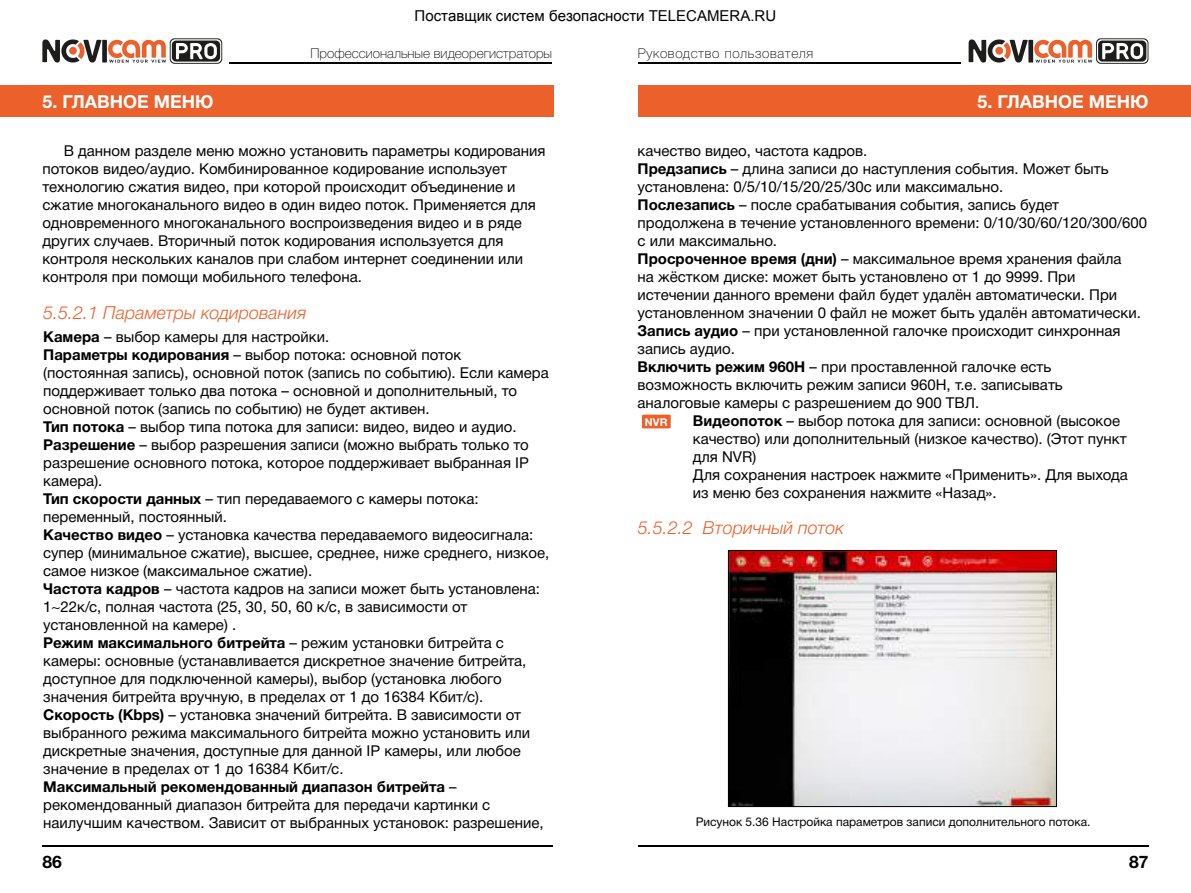
<style>
.page{position:relative;width:1191px;height:893px;background:#fff}
.page>*{position:absolute;margin:0;border:0;box-sizing:border-box;transform-origin:0 0}
.t1{font:18px "Helvetica 4 Light Italic";color:#eb602b}
.t2{font:18px "Helvetica 7 Bold";color:#fff}
.t3{font:17.4px "Helvetica 7 Bold";color:#000}
.t4{font:15px/18px "Helvetica 5 Normal";color:#000}
.t5{font:15px "Helvetica 7 Bold";color:#000}
.t6{font:13.5px "Helvetica 3 Thin";color:#000}
.t7{font:13.5px "Helvetica 3 Thin";letter-spacing:.05em;color:#000}
.t8{font:12px "Helvetica 5 Normal";color:#000}
.t9{font:10.8px "Helvetica 7 Bold";color:#fff}
.s1{font-family:"Helvetica 7 Bold"}
.s2{font-family:"Helvetica 5 Normal"}
</style>
<div class="page">
<hr style="left:638px;top:62px;width:323px;height:1px;background:#000">
<hr style="left:230px;top:62px;width:322px;height:1px;background:#000">
<hr style="left:43px;top:846px;width:510px;height:1px;background:#000">
<hr style="left:638px;top:846px;width:510px;height:1px;background:#000">
<svg style="left:968px;top:38px;width:180px;height:26px"></svg>
<svg style="left:42px;top:38px;width:180px;height:26px"></svg>
<div style="left:638px;top:85px;width:553px;height:32px;background:#eb602b"></div>
<div style="left:0;top:85px;width:553px;height:32px;background:#eb602b"></div>
<svg style="left:642px;top:415px;width:28px;height:13px"></svg>
<img style="left:730px;top:552px;width:325px;height:253px">
<div style="left:728px;top:550px;width:329px;height:257px;border:1px solid #000"></div>
<p class="t6" style="left:310px;top:45px;width:243px">Профессиональные видеорегистраторы</p>
<p class="t7" style="left:638px;top:45px;width:177px">Руководство пользователя</p>
<p class="t2" style="left:42px;top:92px;width:172px">5. ГЛАВНОЕ МЕНЮ</p>
<p class="t2" style="left:977px;top:92px;width:172px">5. ГЛАВНОЕ МЕНЮ</p>
<p class="t4" style="left:43px;top:142px;width:504px;text-indent:21px">В данном разделе меню можно установить параметры кодирования потоков видео/аудио. Комбинированное кодирование использует технологию сжатия видео, при которой происходит объединение и сжатие многоканального видео в один видео поток. Применяется для одновременного многоканального воспроизведения видео и в ряде других случаев. Вторичный поток кодирования используется для контроля нескольких каналов при слабом интернет соединении или контроля при помощи мобильного телефона.</p>
<p class="t1" style="left:43px;top:303px;width:265px">5.5.2.1 Параметры кодирования</p>
<p class="t4" style="left:43px;top:328px;width:507px"><span class="s1">Камера</span> – выбор камеры для настройки.<br><span class="s1">Параметры кодирования</span> – выбор потока: основной поток (постоянная запись), основной поток (запись по событию). Если камера поддерживает только два потока – основной и дополнительный, то основной поток (запись по событию) не будет активен.<br><span class="s1">Тип потока</span> – выбор типа потока для записи: видео, видео и аудио.<br><span class="s1">Разрешение</span> – выбор разрешения записи (можно выбрать только то разрешение основного потока, которое поддерживает выбранная IP камера).<br><span class="s1">Тип скорости данных</span> – тип передаваемого с камеры потока: переменный, постоянный.<br><span class="s1">Качество видео</span> – установка качества передаваемого видеосигнала: супер (минимальное сжатие), высшее, среднее, ниже среднего, низкое, самое низкое (максимальное сжатие).<br><span class="s1">Частота кадров</span> – частота кадров на записи может быть установлена:<br>1~22к/с, полная частота (25, 30, 50, 60 к/с, в зависимости от установленной на камере) .</p>
<p class="t5" style="left:43px;top:634px;width:462px">Режим максимального битрейта <span class="s2">– режим установки битрейта с</span></p>
<p class="t4" style="left:43px;top:652px;width:488px">камеры: основные (устанавливается дискретное значение битрейта, доступное для подключенной камеры), выбор (установка любого значения битрейта вручную, в пределах от 1 до 16384 Кбит/с).<br><span class="s1">Скорость (Kbps)</span> – установка значений битрейта. В зависимости от выбранного режима максимального битрейта можно установить или дискретные значения, доступные для данной IP камеры, или любое значение в пределах от 1 до 16384 Кбит/с.</p>
<p class="t5" style="left:43px;top:778px;width:415px">Максимальный рекомендованный диапазон битрейта <span class="s2">–</span></p>
<p class="t4" style="left:43px;top:796px;width:502px">рекомендованный диапазон битрейта для передачи картинки с наилучшим качеством. Зависит от выбранных установок: разрешение,</p>
<p class="t3" style="left:43px;top:852px;width:21px">86</p>
<p class="t4" style="left:637px;top:142px;width:231px">качество видео, частота кадров.</p>
<p class="t4" style="left:637px;top:160px;width:472px"><span class="s1">Предзапись</span> – длина записи до наступления события. Может быть</p>
<p class="t4" style="left:637px;top:178px;width:367px">установлена: 0/5/10/15/20/25/30с или максимально.</p>
<p class="t4" style="left:637px;top:196px;width:423px"><span class="s1">Послезапись</span> – после срабатывания события, запись будет</p>
<p class="t4" style="left:637px;top:214px;width:511px">продолжена в течение установленного времени: 0/10/30/60/120/300/600</p>
<p class="t4" style="left:637px;top:232px;width:141px">с или максимально.</p>
<p class="t4" style="left:637px;top:250px;width:485px"><span class="s1">Просроченное время (дни)</span> – максимальное время хранения файла</p>
<p class="t4" style="left:637px;top:268px;width:439px">на жёстком диске: может быть установлено от 1 до 9999. При</p>
<p class="t4" style="left:637px;top:286px;width:481px">истечении данного времени файл будет удалён автоматически. При</p>
<p class="t4" style="left:637px;top:304px;width:505px">установленном значении 0 файл не может быть удалён автоматически.</p>
<p class="t4" style="left:637px;top:322px;width:484px"><span class="s1">Запись аудио</span> – при установленной галочке происходит синхронная</p>
<p class="t4" style="left:637px;top:340px;width:99px">запись аудио.</p>
<p class="t4" style="left:637px;top:358px;width:415px"><span class="s1">Включить режим 960Н</span> – при проставленной галочке есть</p>
<p class="t4" style="left:637px;top:376px;width:427px">возможность включить режим записи 960Н, т.е. записывать</p>
<p class="t4" style="left:637px;top:394px;width:343px">аналоговые камеры с разрешением до 900 ТВЛ.</p>
<p class="t4" style="left:693px;top:412px;width:429px"><span class="s1">Видеопоток</span> – выбор потока для записи: основной (высокое</p>
<p class="t4" style="left:693px;top:430px;width:435px">качество) или дополнительный (низкое качество). (Этот пункт</p>
<p class="t4" style="left:693px;top:448px;width:65px">для NVR)</p>
<p class="t4" style="left:693px;top:466px;width:436px">Для сохранения настроек нажмите «Применить». Для выхода</p>
<p class="t4" style="left:693px;top:484px;width:305px">из меню без сохранения нажмите «Назад».</p>
<p class="t9" style="left:645px;top:416px;width:24px">NVR</p>
<p class="t1" style="left:638px;top:518px;width:207px">5.5.2.2 Вторичный поток</p>
<p class="t8" style="left:695px;top:816px;width:396px">Рисунок 5.36 Настройка параметров записи дополнительного потока.</p>
<p class="t3" style="left:1129px;top:852px;width:21px">87</p>
</div>
